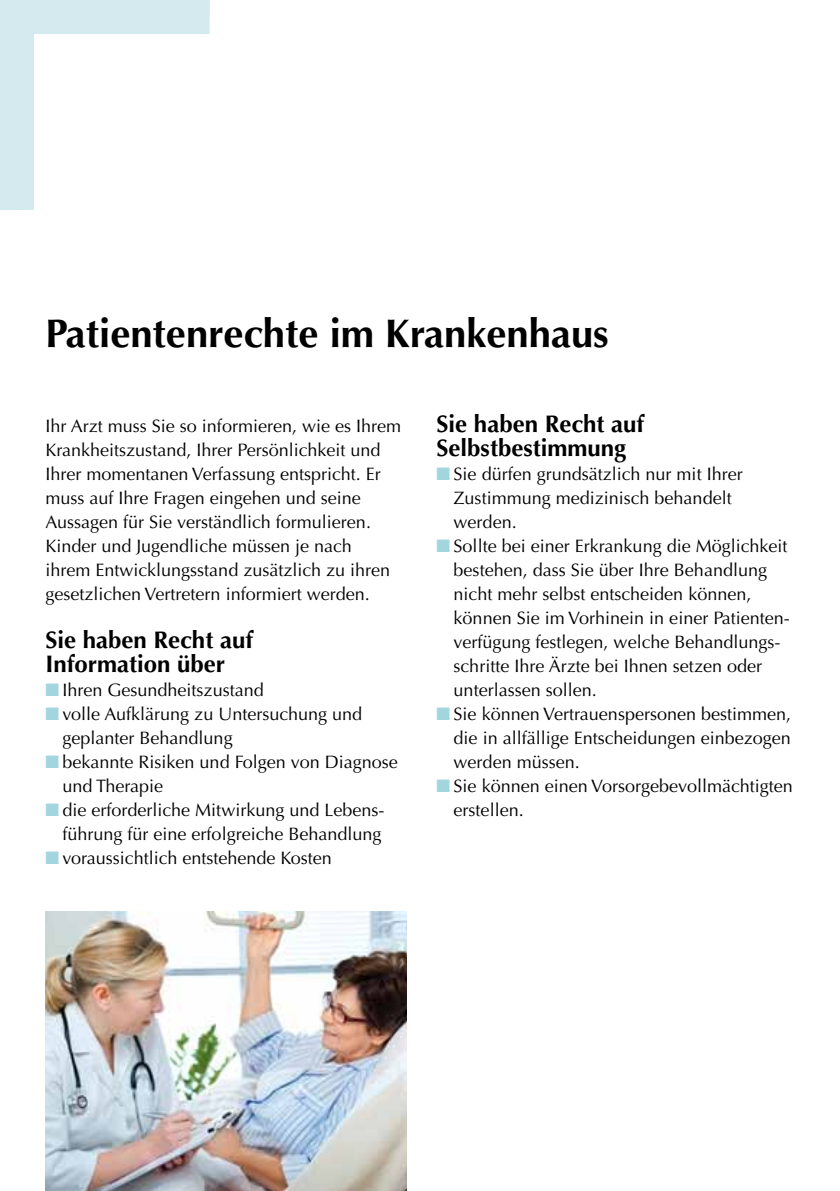
<style>
.page{position:relative;width:840px;height:1191px;background:#fff}
.page>*{position:absolute;margin:0;border:0;box-sizing:border-box;transform-origin:0 0}
.t1{font:700 40px "Optima LT Std";color:#000}
.t2{font:700 24px/24px "Optima LT Std";color:#000}
.t3{font:18px/24px "Optima LT Std";color:#000}
.s1{color:#a2d5dd}
</style>
<div class="page">
<img style="left:45px;top:911px;width:361px;height:280px">
<div style="left:0;top:0;width:34px;height:210px;background:#d4eaee"></div>
<div style="left:0;top:0;width:210px;height:34px;background:#d4eaee"></div>
<h1 class="t1" style="left:45px;top:310px;width:564px">Patientenrechte im Krankenhaus</h1>
<p class="t3" style="left:45px;top:414px;width:357px">Ihr Arzt muss Sie so informieren, wie es Ihrem Krankheitszustand, Ihrer Persönlichkeit und Ihrer momentanen Verfassung entspricht. Er muss auf Ihre Fragen eingehen und seine Aussagen für Sie verständlich formulieren.<br>Kinder und Jugendliche müssen je nach ihrem Entwicklungsstand zusätzlich zu ihren gesetzlichen Vertretern informiert werden.</p>
<h2 class="t2" style="left:45px;top:628px;width:209px">Sie haben Recht auf<br>Information über</h2>
<p class="t3" style="left:45px;top:678px;width:220px"><span class="s1">■</span> Ihren Gesundheitszustand</p>
<p class="t3" style="left:62px;top:702px;width:301px;text-indent:-17px"><span class="s1">■</span> volle Aufklärung zu Untersuchung und geplanter Behandlung</p>
<p class="t3" style="left:62px;top:750px;width:337px;text-indent:-17px"><span class="s1">■</span> bekannte Risiken und Folgen von Diagnose und Therapie</p>
<p class="t3" style="left:45px;top:798px;width:340px;text-align:right"><span class="s1">■</span> die erforderliche Mitwirkung und Lebens&shy;führung für eine erfolgreiche Behandlung</p>
<p class="t3" style="left:45px;top:846px;width:288px"><span class="s1">■</span> voraussichtlich entstehende Kosten</p>
<h2 class="t2" style="left:436px;top:412px;width:209px">Sie haben Recht auf<br>Selbstbestimmung</h2>
<p class="t3" style="left:453px;top:462px;width:290px;text-indent:-17px"><span class="s1">■</span> Sie dürfen grundsätzlich nur mit Ihrer<br>Zustimmung medizinisch behandelt werden.</p>
<p class="t3" style="left:453px;top:534px;width:337px;text-indent:-17px"><span class="s1">■</span> Sollte bei einer Erkrankung die Möglichkeit bestehen, dass Sie über Ihre Behandlung nicht mehr selbst entscheiden können, können Sie im Vorhinein in einer Patienten&shy;verfügung festlegen, welche Behandlungs&shy;schritte Ihre Ärzte bei Ihnen setzen oder unterlassen sollen.</p>
<p class="t3" style="left:453px;top:702px;width:339px;text-align:justify;text-indent:-17px"><span class="s1">■</span> Sie können Vertrauenspersonen bestimmen, die in allfällige Entscheidungen einbezogen werden müssen.</p>
<p class="t3" style="left:453px;top:774px;width:340px;text-indent:-17px"><span class="s1">■</span> Sie können einen Vorsorgebevollmächtigten erstellen.</p>
</div>
